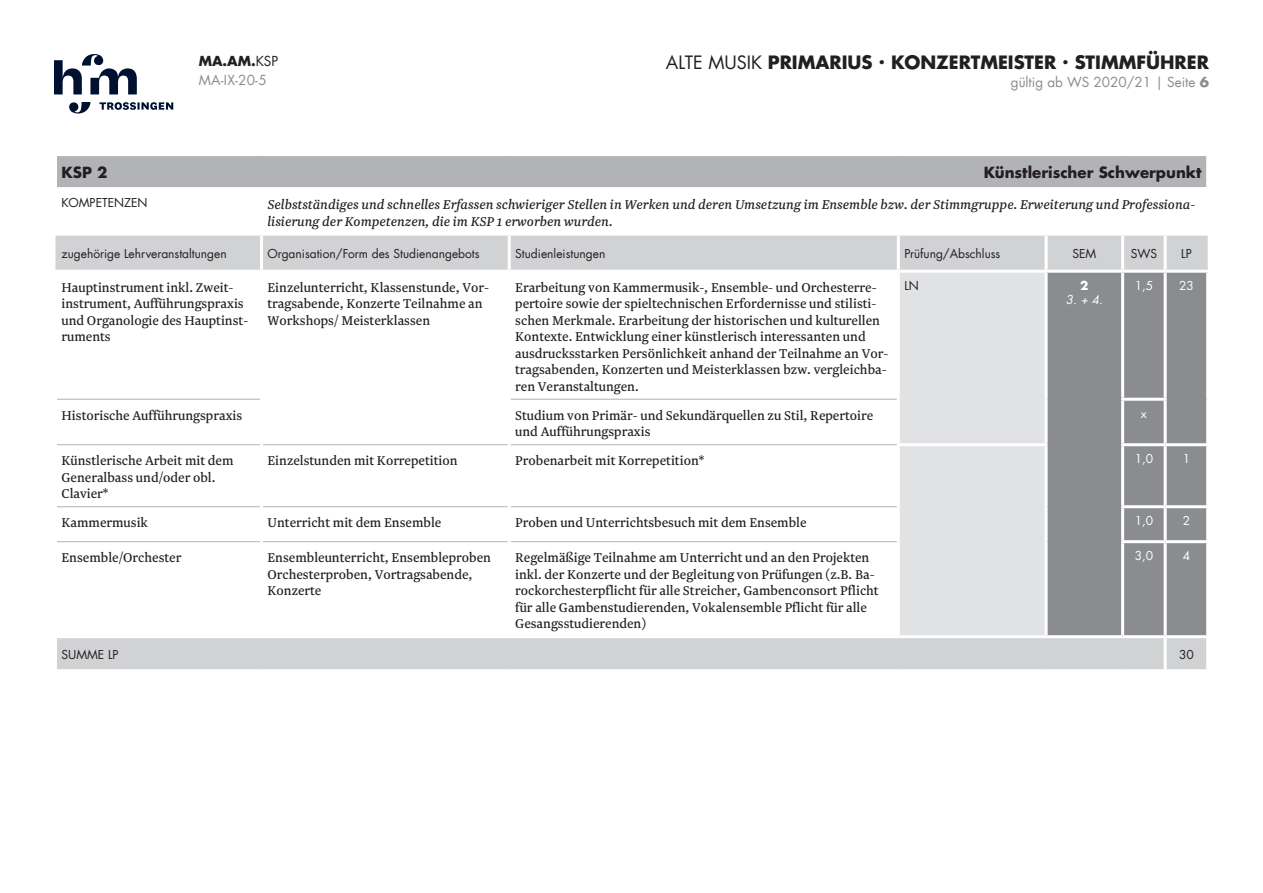
<style>
.page{position:relative;width:1263px;height:893px;background:#fff}
.page>*{position:absolute;margin:0;border:0;box-sizing:border-box;transform-origin:0 0}
.t1{font:700 18px "Futura Com";color:#231f20}
.t2{font:15px/16.5px "Newzald";color:#231f20}
.t3{font:italic 15px/16.5px "Newzald";color:#231f20}
.t4{font:700 15px "Futura Com";color:#231f20}
.t5{font:13.5px/19.5px "Futura Com";color:#8a8c8f}
.t6{font:12px "Futura Com";color:#231f20}
.t7{font:12px "Futura Com";color:#fff}
.t8{font:italic 12px "Futura Com";color:#fff}
.t9{font:700 12px "Futura Com";color:#fff}
.s1{font-weight:700;color:#231f20}
.s2{color:#231f20}
.s3{font-weight:400}
.s4{font-weight:700}
</style>
<div class="page">
<svg style="left:54px;top:54px;width:119px;height:60px"></svg>
<div style="left:57px;top:156px;width:1149px;height:31px;background:#b2b3b7"></div>
<svg style="left:56px;top:236px;width:1152px;height:433px"></svg>
<div style="left:900px;top:273px;width:144px;height:362px;background:#e1e2e4"></div>
<div style="left:1047px;top:273px;width:159px;height:362px;background:#8a8c8f"></div>
<hr style="left:260px;top:236px;width:3px;height:34px;background:#fff">
<hr style="left:508px;top:236px;width:3px;height:34px;background:#fff">
<hr style="left:897px;top:236px;width:3px;height:34px;background:#fff">
<hr style="left:1044px;top:236px;width:3px;height:34px;background:#fff">
<hr style="left:1121px;top:236px;width:3px;height:34px;background:#fff">
<hr style="left:1164px;top:236px;width:3px;height:34px;background:#fff">
<hr style="left:1121px;top:273px;width:3px;height:125px;background:#fff">
<hr style="left:1164px;top:273px;width:3px;height:125px;background:#fff">
<hr style="left:54px;top:399px;width:3px;height:46px;background:#fff">
<hr style="left:1121px;top:401px;width:3px;height:42px;background:#fff">
<hr style="left:1164px;top:401px;width:3px;height:42px;background:#fff">
<hr style="left:54px;top:445px;width:3px;height:62px;background:#fff">
<hr style="left:1121px;top:446px;width:3px;height:59px;background:#fff">
<hr style="left:1164px;top:446px;width:3px;height:59px;background:#fff">
<hr style="left:54px;top:507px;width:3px;height:35px;background:#fff">
<hr style="left:1121px;top:508px;width:3px;height:32px;background:#fff">
<hr style="left:1164px;top:508px;width:3px;height:32px;background:#fff">
<hr style="left:54px;top:542px;width:3px;height:93px;background:#fff">
<hr style="left:1121px;top:543px;width:3px;height:92px;background:#fff">
<hr style="left:1164px;top:543px;width:3px;height:92px;background:#fff">
<hr style="left:54px;top:638px;width:3px;height:31px;background:#fff">
<hr style="left:261px;top:635px;width:248px;height:3px;background:#fff">
<hr style="left:1164px;top:638px;width:3px;height:31px;background:#fff">
<hr style="left:1046px;top:270px;width:77px;height:3px;background:#fff">
<hr style="left:1123px;top:270px;width:42px;height:3px;background:#fff">
<hr style="left:1165px;top:270px;width:44px;height:3px;background:#fff">
<hr style="left:1206px;top:273px;width:3px;height:126px;background:#fff">
<hr style="left:1121px;top:398px;width:46px;height:3px;background:#fff">
<hr style="left:1206px;top:399px;width:3px;height:44px;background:#fff">
<hr style="left:1121px;top:443px;width:44px;height:3px;background:#fff">
<hr style="left:1165px;top:443px;width:44px;height:3px;background:#fff">
<hr style="left:1206px;top:446px;width:3px;height:59px;background:#fff">
<hr style="left:1121px;top:505px;width:44px;height:3px;background:#fff">
<hr style="left:1165px;top:505px;width:44px;height:3px;background:#fff">
<hr style="left:1206px;top:508px;width:3px;height:32px;background:#fff">
<hr style="left:1121px;top:540px;width:44px;height:3px;background:#fff">
<hr style="left:1165px;top:540px;width:44px;height:3px;background:#fff">
<hr style="left:1206px;top:543px;width:3px;height:92px;background:#fff">
<hr style="left:1046px;top:635px;width:77px;height:3px;background:#fff">
<hr style="left:1123px;top:635px;width:42px;height:3px;background:#fff">
<hr style="left:1165px;top:635px;width:44px;height:3px;background:#fff">
<hr style="left:54px;top:270px;width:207px;height:3px;background:#fff">
<hr style="left:54px;top:273px;width:3px;height:126px;background:#fff">
<hr style="left:261px;top:270px;width:248px;height:3px;background:#fff">
<hr style="left:509px;top:270px;width:389px;height:3px;background:#fff">
<hr style="left:509px;top:635px;width:389px;height:3px;background:#fff">
<hr style="left:898px;top:270px;width:148px;height:3px;background:#fff">
<hr style="left:897px;top:273px;width:3px;height:126px;background:#fff">
<hr style="left:1044px;top:273px;width:3px;height:126px;background:#fff">
<hr style="left:897px;top:399px;width:3px;height:44px;background:#fff">
<hr style="left:1044px;top:399px;width:3px;height:44px;background:#fff">
<hr style="left:897px;top:443px;width:150px;height:3px;background:#fff">
<hr style="left:897px;top:446px;width:3px;height:61px;background:#fff">
<hr style="left:1044px;top:446px;width:3px;height:61px;background:#fff">
<hr style="left:897px;top:507px;width:3px;height:35px;background:#fff">
<hr style="left:1044px;top:507px;width:3px;height:35px;background:#fff">
<hr style="left:897px;top:542px;width:3px;height:93px;background:#fff">
<hr style="left:1044px;top:542px;width:3px;height:93px;background:#fff">
<hr style="left:898px;top:635px;width:148px;height:3px;background:#fff">
<hr style="left:1206px;top:638px;width:3px;height:31px;background:#fff">
<hr style="left:57px;top:399px;width:203px;height:1px;background:#b2b3b7">
<hr style="left:57px;top:444px;width:203px;height:1px;background:#b2b3b7">
<hr style="left:57px;top:506px;width:203px;height:1px;background:#b2b3b7">
<hr style="left:57px;top:541px;width:203px;height:1px;background:#b2b3b7">
<hr style="left:54px;top:635px;width:207px;height:3px;background:#fff">
<hr style="left:511px;top:399px;width:386px;height:1px;background:#b2b3b7">
<hr style="left:511px;top:444px;width:386px;height:1px;background:#b2b3b7">
<hr style="left:511px;top:506px;width:386px;height:1px;background:#b2b3b7">
<hr style="left:511px;top:541px;width:386px;height:1px;background:#b2b3b7">
<hr style="left:263px;top:444px;width:245px;height:1px;background:#b2b3b7">
<hr style="left:263px;top:506px;width:245px;height:1px;background:#b2b3b7">
<hr style="left:263px;top:541px;width:245px;height:1px;background:#b2b3b7">
<hr style="left:260px;top:273px;width:3px;height:126px;background:#fff">
<hr style="left:508px;top:273px;width:3px;height:126px;background:#fff">
<hr style="left:508px;top:399px;width:3px;height:46px;background:#fff">
<hr style="left:260px;top:399px;width:3px;height:46px;background:#fff">
<hr style="left:260px;top:445px;width:3px;height:62px;background:#fff">
<hr style="left:508px;top:445px;width:3px;height:62px;background:#fff">
<hr style="left:260px;top:507px;width:3px;height:35px;background:#fff">
<hr style="left:508px;top:507px;width:3px;height:35px;background:#fff">
<hr style="left:260px;top:542px;width:3px;height:93px;background:#fff">
<hr style="left:508px;top:542px;width:3px;height:93px;background:#fff">
<p class="t5" style="left:199px;top:51px;width:81px"><span class="s1">MA.AM.</span><span class="s2">KSP<br></span>MA-IX-20-5</p>
<p class="t1" style="left:666px;top:48px;width:544px"><span class="s3">ALTE MUSIK</span> PRIMARIUS . KONZERTMEISTER . STIMMFÜHRER</p>
<p class="t5" style="left:1011px;top:72px;width:200px">gültig ab WS 2020/21 | Seite <span class="s4">6</span></p>
<p class="t4" style="left:62px;top:161px;width:47px">KSP 2</p>
<p class="t4" style="left:984px;top:161px;width:219px">Künstlerischer Schwerpunkt</p>
<p class="t6" style="left:62px;top:194px;width:88px">KOMPETENZEN</p>
<p class="t3" style="left:267px;top:196px;width:929px">Selbstständiges und schnelles Erfassen schwieriger Stellen in Werken und deren Umsetzung im Ensemble bzw. der Stimmgruppe. Erweiterung und Professiona&shy;lisierung der Kompetenzen, die im KSP 1 erworben wurden.</p>
<p class="t6" style="left:62px;top:245px;width:167px">zugehörige Lehrveranstaltungen</p>
<p class="t6" style="left:267px;top:245px;width:214px">Organisation/Form des Studienangebots</p>
<p class="t6" style="left:515px;top:245px;width:92px">Studienleistungen</p>
<p class="t6" style="left:904px;top:245px;width:98px">Prüfung/Abschluss</p>
<p class="t6" style="left:1072px;top:245px;width:25px">SEM</p>
<p class="t6" style="left:1131px;top:245px;width:28px">SWS</p>
<p class="t6" style="left:1181px;top:245px;width:12px">LP</p>
<p class="t2" style="left:62px;top:279px;width:188px">Hauptinstrument inkl. Zweit&shy;instrument, Aufführungspraxis und Organologie des Hauptinst&shy;ruments</p>
<p class="t2" style="left:267px;top:279px;width:223px">Einzelunterricht, Klassenstunde, Vor&shy;tragsabende, Konzerte Teilnahme an<br>Workshops/ Meisterklassen</p>
<p class="t2" style="left:515px;top:279px;width:375px">Erarbeitung von Kammermusik-, Ensemble- und Orchesterre&shy;pertoire sowie der spieltechnischen Erfordernisse und stilisti&shy;schen Merkmale. Erarbeitung der historischen und kulturellen Kontexte. Entwicklung einer künstlerisch interessanten und ausdrucksstarken Persönlichkeit anhand der Teilnahme an Vor&shy;tragsabenden, Konzerten und Meisterklassen bzw. vergleichba&shy;ren Veranstaltungen.</p>
<p class="t6" style="left:904px;top:277px;width:16px">LN</p>
<p class="t9" style="left:1080px;top:276px;width:10px">2</p>
<p class="t7" style="left:1135px;top:277px;width:20px">1,5</p>
<p class="t7" style="left:1179px;top:277px;width:16px">23</p>
<p class="t8" style="left:1066px;top:291px;width:38px">3. + 4.</p>
<p class="t2" style="left:62px;top:407px;width:182px">Historische Aufführungspraxis</p>
<p class="t2" style="left:515px;top:407px;width:359px">Studium von Primär- und Sekundärquellen zu Stil, Repertoire und Aufführungspraxis</p>
<p class="t7" style="left:1141px;top:405px;width:7px">x</p>
<p class="t2" style="left:62px;top:452px;width:174px">Künstlerische Arbeit mit dem<br>Generalbass und/oder obl.<br>Clavier*</p>
<p class="t2" style="left:267px;top:452px;width:192px">Einzelstunden mit Korrepetition</p>
<p class="t2" style="left:515px;top:452px;width:191px">Probenarbeit mit Korrepetition*</p>
<p class="t7" style="left:1135px;top:450px;width:20px">1,0</p>
<p class="t7" style="left:1183px;top:450px;width:9px">1</p>
<p class="t2" style="left:62px;top:514px;width:88px">Kammermusik</p>
<p class="t2" style="left:267px;top:514px;width:175px">Unterricht mit dem Ensemble</p>
<p class="t2" style="left:515px;top:514px;width:293px">Proben und Unterrichtsbesuch mit dem Ensemble</p>
<p class="t7" style="left:1135px;top:512px;width:20px">1,0</p>
<p class="t7" style="left:1183px;top:512px;width:9px">2</p>
<p class="t2" style="left:62px;top:549px;width:121px">Ensemble/Orchester</p>
<p class="t2" style="left:267px;top:549px;width:225px">Ensembleunterricht, Ensembleproben<br>Orchesterproben, Vortragsabende,<br>Konzerte</p>
<p class="t2" style="left:515px;top:549px;width:365px">Regelmäßige Teilnahme am Unterricht und an den Projekten inkl. der Konzerte und der Begleitung von Prüfungen (z.B. Ba&shy;rockorchesterpflicht für alle Streicher, Gambenconsort Pflicht für alle Gambenstudierenden, Vokalensemble Pflicht für alle Gesangsstudierenden)</p>
<p class="t7" style="left:1135px;top:547px;width:20px">3,0</p>
<p class="t7" style="left:1183px;top:547px;width:9px">4</p>
<p class="t6" style="left:61px;top:646px;width:59px">SUMME LP</p>
<p class="t6" style="left:1179px;top:646px;width:16px">30</p>
</div>
